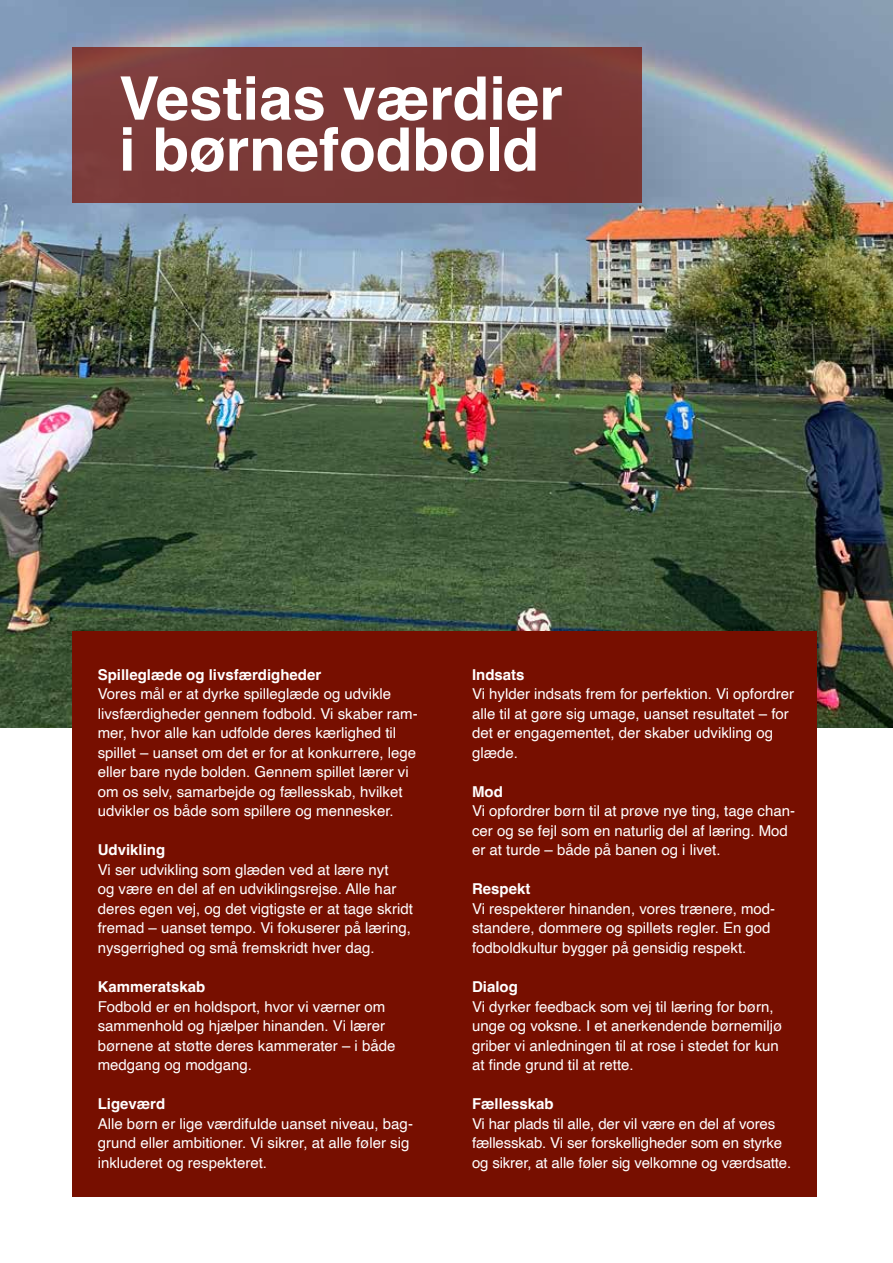
<style>
.page{position:relative;width:893px;height:1263px;background:#fff}
.page>*{position:absolute;margin:0;border:0;box-sizing:border-box;transform-origin:0 0}
.t1{font:700 60px/51px "Helvetica";color:#fff}
.t2{font:15px/19.5px "Helvetica";color:#fff}
.t3{font:700 15px "Helvetica";color:#fff}
</style>
<div class="page">
<img style="left:0;top:0;width:893px;height:727px">
<div style="left:72px;top:631px;width:744px;height:566px;background:#770f00"></div>
<div style="left:72px;top:47px;width:570px;height:156px;background:#7a3937"></div>
<h1 class="t1" style="left:119px;top:80px;width:445px">Vestias værdier i børnefodbold</h1>
<p class="t3" style="left:98px;top:665px;width:225px">Spilleglæde og livsfærdigheder</p>
<p class="t2" style="left:98px;top:685px;width:321px">Vores mål er at dyrke spilleglæde og udvikle livsfærdigheder gennem fodbold. Vi skaber ram&shy;mer, hvor alle kan udfolde deres kærlighed til spillet – uanset om det er for at konkurrere, lege eller bare nyde bolden. Gennem spillet lærer vi om os selv, samarbejde og fællesskab, hvilket udvikler os både som spillere og mennesker.</p>
<p class="t3" style="left:98px;top:841px;width:69px">Udvikling</p>
<p class="t2" style="left:98px;top:860px;width:317px">Vi ser udvikling som glæden ved at lære nyt<br>og være en del af en udviklingsrejse. Alle har deres egen vej, og det vigtigste er at tage skridt fremad – uanset tempo. Vi fokuserer på læring, nysgerrighed og små fremskridt hver dag.</p>
<p class="t3" style="left:98px;top:977px;width:109px">Kammeratskab</p>
<p class="t2" style="left:98px;top:997px;width:299px">Fodbold er en holdsport, hvor vi værner om sammenhold og hjælper hinanden. Vi lærer børnene at støtte deres kammerater – i både medgang og modgang.</p>
<p class="t3" style="left:98px;top:1094px;width:69px">Ligeværd</p>
<p class="t2" style="left:98px;top:1114px;width:317px">Alle børn er lige værdifulde uanset niveau, bag&shy;grund eller ambitioner. Vi sikrer, at alle føler sig inkluderet og respekteret.</p>
<p class="t3" style="left:472px;top:665px;width:54px">Indsats</p>
<p class="t2" style="left:472px;top:685px;width:324px">Vi hylder indsats frem for perfektion. Vi opfordrer alle til at gøre sig umage, uanset resultatet – for det er engagementet, der skaber udvikling og glæde.</p>
<p class="t3" style="left:472px;top:782px;width:32px">Mod</p>
<p class="t2" style="left:472px;top:802px;width:325px">Vi opfordrer børn til at prøve nye ting, tage chan&shy;cer og se fejl som en naturlig del af læring. Mod er at turde – både på banen og i livet.</p>
<p class="t3" style="left:472px;top:880px;width:60px">Respekt</p>
<p class="t2" style="left:472px;top:899px;width:305px">Vi respekterer hinanden, vores trænere, mod&shy;standere, dommere og spillets regler. En god fodboldkultur bygger på gensidig respekt.</p>
<p class="t3" style="left:472px;top:977px;width:47px">Dialog</p>
<p class="t2" style="left:472px;top:997px;width:312px">Vi dyrker feedback som vej til læring for børn, unge og voksne. I et anerkendende børnemiljø griber vi anledningen til at rose i stedet for kun at finde grund til at rette.</p>
<p class="t3" style="left:472px;top:1094px;width:83px">Fællesskab</p>
<p class="t2" style="left:472px;top:1114px;width:321px">Vi har plads til alle, der vil være en del af vores fællesskab. Vi ser forskelligheder som en styrke og sikrer, at alle føler sig velkomne og værdsatte.</p>
</div>
